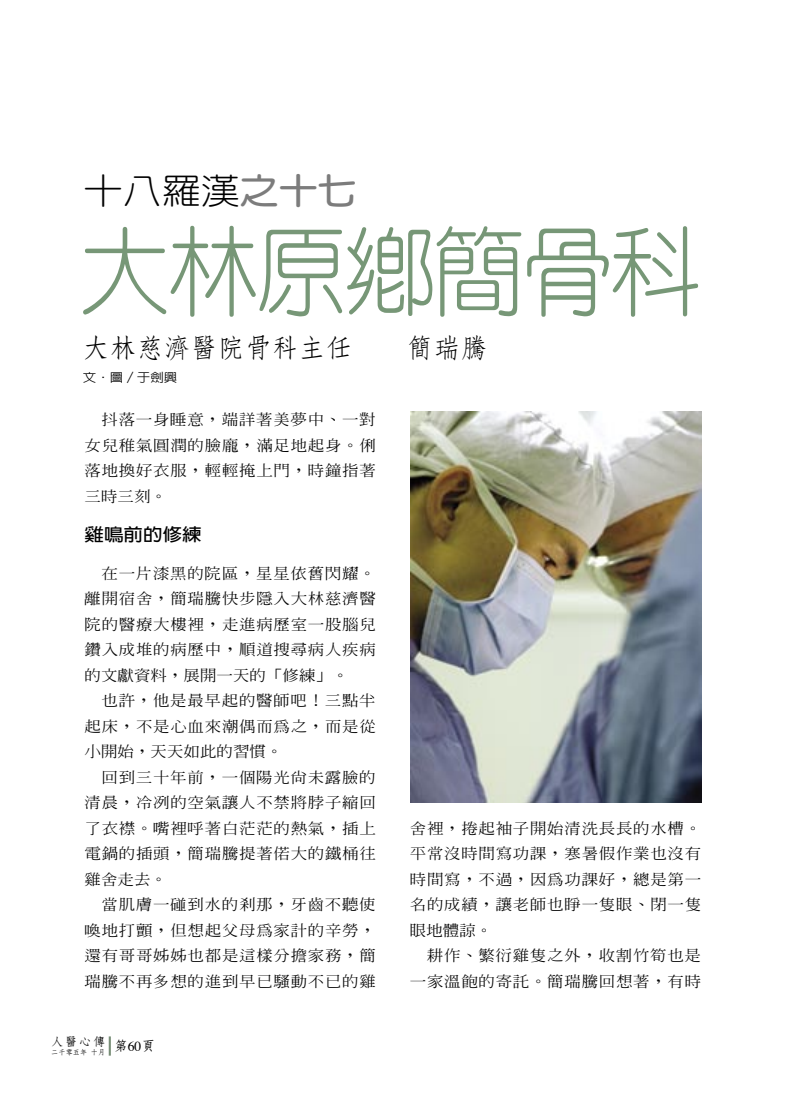
<style>
.page{position:relative;width:808px;height:1106px;background:#fff}
.page>*{position:absolute;margin:0;border:0;box-sizing:border-box;transform-origin:0 0}
.正常{font:300 98.55px "Yen Round";letter-spacing:-.05em;color:#779777;scale:.94 1}
.t1{font:300 35.1px "Yen Round";color:#000;scale:1.11 1}
.正常-2{font:500 27px "Nan Sung";color:#000}
.中標{font:700 17.55px "New Gothic";color:#000;scale:1.11 1}
.t2{font:500 14.85px/25.5px "Inn Ming";letter-spacing:.04em;color:#000;text-align:justify;scale:1.11 1}
.正常-3{font:700 13.65px "Nan Sung";color:#000}
.正常-4{font:500 12.15px "Lin Gothic";color:#000;scale:1.11 1}
.正常-5{font:700 11.7px "Nan Sung";color:#000;scale:1.05 1}
.正常-6{font:700 7.2px "Nan Sung";color:#000}
.s1{font-weight:700;color:#7c7c7c}
.s2{font-family:"Times";font-weight:400}
</style>
<div class="page">
<svg style="left:109px;top:1036px;width:2px;height:19px"></svg>
<img style="left:411px;top:411px;width:290px;height:391px">
<p class="t1" style="left:84px;top:173px;width:247px">十八羅漢<span class="s1">之十七</span></p>
<p class="正常" style="left:78px;top:222px;width:665px">大林原鄉簡骨科</p>
<p class="正常-2" style="left:83px;top:334px;width:271px">大林慈濟醫院骨科主任</p>
<p class="正常-2" style="left:407px;top:334px;width:82px">簡瑞騰</p>
<p class="正常-4" style="left:83px;top:371px;width:87px">文．圖／于劍興</p>
<p class="t2" style="left:85px;top:407px;width:264px;text-indent:17px">抖落一身睡意，端詳著美夢中、一對女兒稚氣圓潤的臉龐，滿足地起身。俐落地換好衣服，輕輕掩上門，時鐘指著三時三刻。</p>
<p class="中標" style="left:85px;top:525px;width:107px">雞鳴前的修練</p>
<p class="t2" style="left:85px;top:560px;width:264px;text-indent:17px">在一片漆黑的院區，星星依舊閃耀。離開宿舍，簡瑞騰快步隱入大林慈濟醫院的醫療大樓裡，走進病歷室一股腦兒鑽入成堆的病歷中，順道搜尋病人疾病的文獻資料，展開一天的「修練」。</p>
<p class="t2" style="left:85px;top:687px;width:264px;text-indent:17px">也許，他是最早起的醫師吧！三點半起床，不是心血來潮偶而為之，而是從小開始，天天如此的習慣。</p>
<p class="t2" style="left:85px;top:764px;width:264px;text-indent:17px">回到三十年前，一個陽光尚未露臉的清晨，冷冽的空氣讓人不禁將脖子縮回了衣襟。嘴裡呼著白茫茫的熱氣，插上電鍋的插頭，簡瑞騰提著偌大的鐵桶往雞舍走去。</p>
<p class="t2" style="left:85px;top:892px;width:264px;text-indent:17px">當肌膚一碰到水的剎那，牙齒不聽使喚地打顫，但想起父母為家計的辛勞，還有哥哥姊姊也都是這樣分擔家務，簡瑞騰不再多想的進到早已騷動不已的雞</p>
<p class="正常-5" style="left:51px;top:1035px;width:53px">人醫心傳</p>
<p class="正常-6" style="left:51px;top:1048px;width:56px">二千零五年 十月</p>
<p class="正常-3" style="left:114px;top:1038px;width:43px">第<span class="s2">60</span>頁</p>
<p class="t2" style="left:410px;top:815px;width:264px">舍裡，捲起袖子開始清洗長長的水槽。平常沒時間寫功課，寒暑假作業也沒有時間寫，不過，因為功課好，總是第一名的成績，讓老師也睜一隻眼、閉一隻眼地體諒。</p>
<p class="t2" style="left:410px;top:943px;width:264px;text-align:right">耕作、繁衍雞隻之外，收割竹筍也是一家溫飽的寄託。簡瑞騰回想著，有時</p>
</div>
